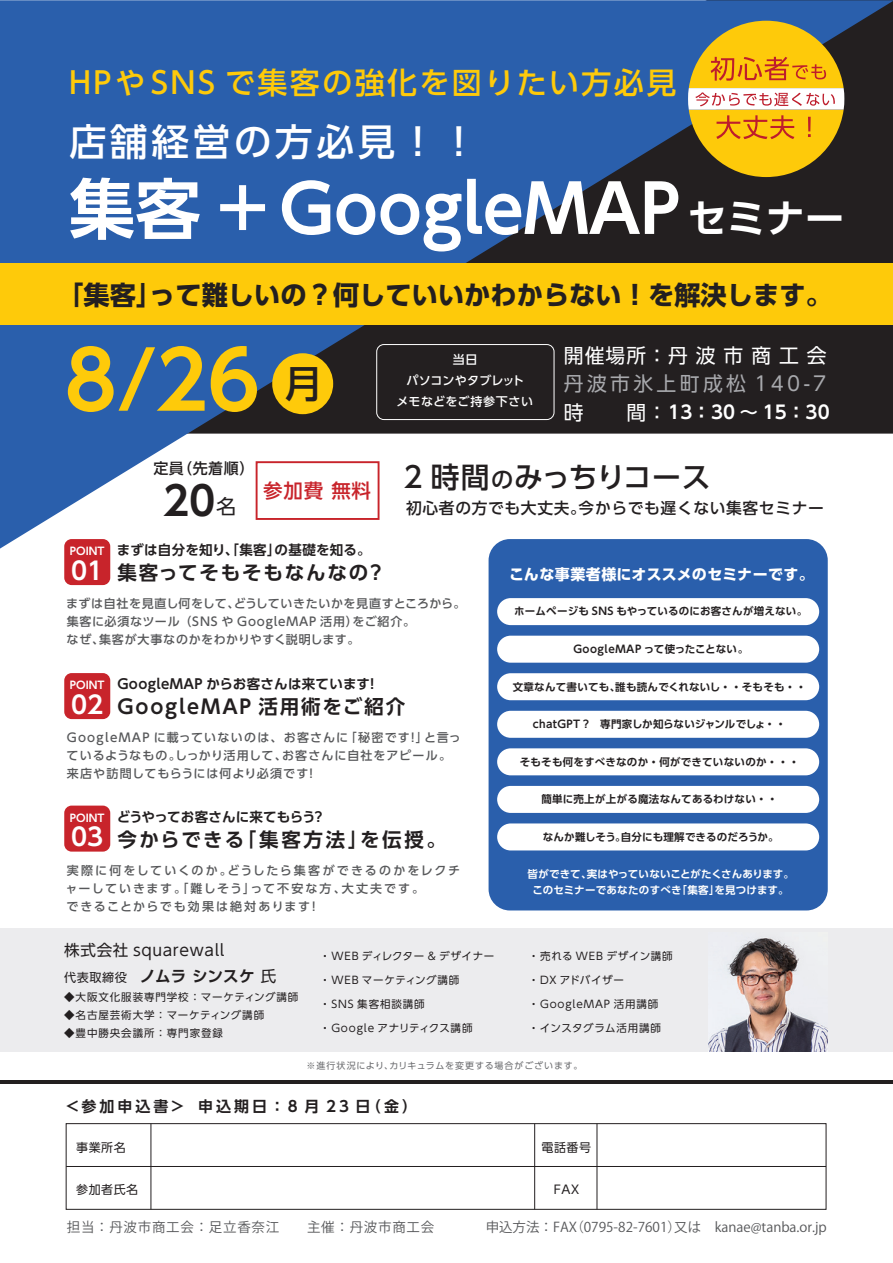
<style>
.page{position:relative;width:893px;height:1263px;background:#fff}
.page>*{position:absolute;margin:0;border:0;box-sizing:border-box;transform-origin:0 0}
.t1{font:700 79.5px "UD Shin Go Pro De";color:#feca0a}
.t2{font:700 66px "UD Shin Go Pro De";color:#fff}
.t3{font:700 39.9px "UD Shin Go Pro De";color:#231f20}
.t4{font:700 39.3px "UD Shin Go Pro De";color:#fff}
.t5{font:500 37.5px "UD Shin Go Pro";letter-spacing:.1em;color:#fff}
.t6{font:500 30px "UD Shin Go Pro";letter-spacing:.08em;color:#feca0a}
.t7{font:500 28.8px "UD Shin Go Pro";letter-spacing:-.045em;color:#231f20}
.t8{font:700 26.25px "UD Shin Go Pro";color:#231f20}
.t9{font:700 24.45px "UD Shin Go Pro De";color:#fff}
.t10{font:19.8px "UD Shin Go NT Pro";letter-spacing:.17em;color:#a8a9ad}
.t11{font:19.8px "UD Shin Go Pro";letter-spacing:.4em;color:#fff}
.t12{font:700 19.5px "UD Shin Go Pro De";letter-spacing:.1em;color:#231f20}
.t13{font:700 19.5px "UD Shin Go Pro De";letter-spacing:.125em;color:#231f20}
.t14{font:500 19.5px "UD Shin Go Pro";color:#c8242b}
.t15{font:700 18.15px "UD Shin Go Pro De";letter-spacing:.015em;color:#fff}
.t16{font:500 15.75px "UD Shin Go Pro";letter-spacing:.04em;color:#231f20}
.t17{font:15.6px "UD Shin Go Pro";letter-spacing:.04em;color:#231f20}
.t18{font:700 15.6px "UD Shin Go Pro De";letter-spacing:.005em;color:#231f20}
.t19{font:700 15px "UD Shin Go Pro De";letter-spacing:.2em;color:#231f20}
.t20{font:700 15px "UD Shin Go Pro";letter-spacing:.025em;color:#fff}
.t21{font:500 15px "UD Shin Go Pro";color:#231f20}
.t22{font:700 13.5px "UD Shin Go Pro De";letter-spacing:.015em;color:#231f20}
.t23{font:13.5px "Koz Go Pr 6 N";color:#57585a}
.t24{font:13.5px "Koz Go Pr 6 N";letter-spacing:.055em;color:#57585a}
.t25{font:500 12px/18px "UD Shin Go Pro";letter-spacing:.05em;color:#57585a}
.t26{font:500 12px/18px "UD Shin Go Pro";letter-spacing:.08em;color:#57585a}
.t27{font:500 12px/18px "UD Shin Go Pro";letter-spacing:.16em;color:#57585a}
.t28{font:500 12px/21px "UD Shin Go Pro";letter-spacing:.02em;color:#fff;text-align:center}
.t29{font:12px "UD Shin Go Pro";letter-spacing:.04em;color:#231f20}
.t30{font:700 10.5px "UD Shin Go Pro De";letter-spacing:.025em;color:#231f20}
.t31{font:10.5px "UD Shin Go Pro";letter-spacing:.085em;color:#231f20}
.t32{font:700 10.5px/15px "UD Shin Go Pro De";color:#fff;text-align:center}
.t33{font:10.5px "UD Shin Go Pro";letter-spacing:.06em;color:#231f20}
.t34{font:700 10.5px "UD Shin Go Pro De";letter-spacing:.05em;color:#231f20}
.t35{font:10.5px "UD Shin Go Pro";letter-spacing:.065em;color:#231f20}
.t36{font:10.5px "UD Shin Go Pro";letter-spacing:.055em;color:#231f20}
.t37{font:9px "UD Shin Go Pro";letter-spacing:.085em;color:#6c6d70}
.s1{font-family:"UD Shin Go Pro";font-weight:400;font-size:20.1px}
.s2{font-family:"UD Shin Go Pro";font-weight:400;font-size:19.8px}
.s3{font-size:22.2px}
.s4{font-family:"UD Shin Go Pro";font-weight:400;font-size:12.15px}
.s5{font-family:"UD Shin Go Pro";font-weight:400}
</style>
<div class="page">
<div style="left:0;top:928px;width:893px;height:123px;background:#ececee"></div>
<svg style="left:0;top:0;width:893px;height:549px;fill:#2a5fac"></svg>
<div style="left:66px;top:1123px;width:760px;height:86px;border:1px solid #231f20"></div>
<hr style="left:0;top:1080px;width:893px;height:4px;background:#231f20">
<img style="left:708px;top:938px;width:120px;height:113px">
<div style="left:272px;top:353px;width:61px;height:61px;background:#feca0a;border-radius:50%"></div>
<div style="left:256px;top:461px;width:124px;height:59px;border:2px solid #c8242b"></div>
<svg style="left:688px;top:21px;width:156px;height:156px"></svg>
<div style="left:64px;top:539px;width:46px;height:46px;background:#c8242b;border-radius:7px"></div>
<div style="left:64px;top:673px;width:46px;height:46px;background:#c8242b;border-radius:7px"></div>
<div style="left:64px;top:806px;width:46px;height:46px;background:#c8242b;border-radius:7px"></div>
<div style="left:489px;top:539px;width:339px;height:371px;background:#2a5fac;border-radius:21px"></div>
<div style="left:497px;top:598px;width:322px;height:27px;background:#fff;border-radius:14px"></div>
<div style="left:497px;top:636px;width:322px;height:27px;background:#fff;border-radius:14px"></div>
<div style="left:497px;top:673px;width:322px;height:27px;background:#fff;border-radius:14px"></div>
<div style="left:497px;top:711px;width:322px;height:27px;background:#fff;border-radius:14px"></div>
<div style="left:497px;top:748px;width:322px;height:27px;background:#fff;border-radius:14px"></div>
<div style="left:497px;top:786px;width:322px;height:27px;background:#fff;border-radius:14px"></div>
<div style="left:497px;top:823px;width:322px;height:27px;background:#fff;border-radius:14px"></div>
<div style="left:0;top:263px;width:893px;height:62px;background:#feca0a"></div>
<hr style="left:66px;top:1166px;width:760px;height:1px;background:#231f20">
<hr style="left:534px;top:1123px;width:1px;height:86px;background:#231f20">
<hr style="left:151px;top:1123px;width:1px;height:43px;background:#231f20">
<hr style="left:151px;top:1167px;width:1px;height:42px;background:#231f20">
<hr style="left:597px;top:1123px;width:1px;height:86px;background:#231f20">
<div style="left:376px;top:344px;width:178px;height:76px;border:1px solid #fff;border-radius:7px"></div>
<h3 class="t6" style="left:69px;top:58px;width:609px">HPやSNS で集客の強化を図りたい方必見</h3>
<h3 class="t5" style="left:69px;top:111px;width:410px">店舗経営の方必見！！</h3>
<h2 class="t2" style="left:69px;top:155px;width:613px">集客 + GoogleMAP</h2>
<h3 class="t4" style="left:687px;top:186px;width:158px">セミナー</h3>
<h3 class="t8" style="left:57px;top:274px;width:776px">「集客」って難しいの？何していいかわからない！を解決します。</h3>
<h1 class="t1" style="left:64px;top:316px;width:260px">8/26 <sup>月</sup></h1>
<p class="t32" style="left:70px;top:543px;width:36px">POINT</p>
<h3 class="t21" style="left:153px;top:456px;width:103px">定員（先着順）</h3>
<h3 class="t3" style="left:163px;top:469px;width:75px">20<span class="s1">名</span></h3>
<h3 class="t14" style="left:263px;top:475px;width:109px">参加費 無料</h3>
<p class="t22" style="left:117px;top:539px;width:255px">まずは自分を知り、「集客」の基礎を知る。</p>
<p class="t28" style="left:396px;top:349px;width:138px">当日<br>パソコンやタブレット<br>メモなどをご持参下さい</p>
<h3 class="t11" style="left:564px;top:339px;width:264px">開催場所：丹波市商工会</h3>
<h3 class="t10" style="left:564px;top:368px;width:264px">丹波市氷上町成松 140-7</h3>
<h3 class="t15" style="left:564px;top:398px;width:267px"><span class="s2">時　　間：</span>13：30 ～ 15：30</h3>
<h3 class="t7" style="left:403px;top:454px;width:309px">2 時間<span class="s3">の</span>みっちりコース</h3>
<h3 class="t16" style="left:406px;top:495px;width:419px">初心者の方でも大丈夫。今からでも遅くない集客セミナー</h3>
<h3 class="t9" style="left:71px;top:550px;width:34px">01</h3>
<h3 class="t12" style="left:117px;top:557px;width:270px">集客ってそもそもなんなの？</h3>
<p class="t25" style="left:66px;top:594px;width:401px">まずは自社を見直し何をして、どうしていきたいかを見直すところから。集客に必須なツール （SNS や GoogleMAP 活用）をご紹介。<br>なぜ、集客が大事なのかをわかりやすく説明します。</p>
<p class="t32" style="left:70px;top:677px;width:36px">POINT</p>
<h3 class="t9" style="left:71px;top:684px;width:34px">02</h3>
<p class="t22" style="left:117px;top:673px;width:263px">GoogleMAP からお客さんは来ています！</p>
<h3 class="t12" style="left:117px;top:691px;width:289px">GoogleMAP 活用術をご紹介</h3>
<p class="t26" style="left:67px;top:728px;width:396px">GoogleMAP に載っていないのは、お客さんに「秘密です！」と言っているようなもの。しっかり活用して、お客さんに自社をアピール。来店や訪問してもらうには何より必須です！</p>
<p class="t32" style="left:70px;top:810px;width:36px">POINT</p>
<h3 class="t9" style="left:71px;top:817px;width:34px">03</h3>
<p class="t22" style="left:117px;top:805px;width:210px">どうやってお客さんに来てもらう？</p>
<h3 class="t13" style="left:117px;top:824px;width:330px">今からできる「集客方法」を伝授。</h3>
<p class="t27" style="left:66px;top:860px;width:396px">実際に何をしていくのか。どうしたら集客ができるのかをレクチャーしていきます。「難しそう」って不安な方、大丈夫です。<br>できることからでも効果は絶対あります！</p>
<h3 class="t17" style="left:64px;top:938px;width:161px">株式会社 squarewall</h3>
<h3 class="t18" style="left:64px;top:963px;width:214px"><span class="s4">代表取締役</span> ノムラ シンスケ <span class="s5">氏</span></h3>
<p class="t31" style="left:64px;top:988px;width:236px">◆大阪文化服装専門学校：マーケティング講師</p>
<p class="t31" style="left:64px;top:1006px;width:201px">◆名古屋芸術大学：マーケティング講師</p>
<p class="t31" style="left:64px;top:1024px;width:160px">◆豊中勝央会議所：専門家登録</p>
<p class="t33" style="left:320px;top:948px;width:176px">・WEB ディレクター &amp; デザイナー</p>
<p class="t31" style="left:320px;top:972px;width:141px">・WEB マーケティング講師</p>
<p class="t31" style="left:320px;top:996px;width:106px">・SNS 集客相談講師</p>
<p class="t35" style="left:320px;top:1020px;width:154px">・Google アナリティクス講師</p>
<h3 class="t20" style="left:509px;top:562px;width:306px">こんな事業者様にオススメのセミナーです。</h3>
<p class="t30" style="left:514px;top:603px;width:295px">ホームページも SNS もやっているのにお客さんが増えない。</p>
<p class="t34" style="left:573px;top:640px;width:176px">GoogleMAP って使ったことない。</p>
<p class="t30" style="left:513px;top:678px;width:295px">文章なんて書いても、誰も読んでくれないし・・そもそも・・</p>
<p class="t30" style="left:533px;top:716px;width:255px">chatGPT？　専門家しか知らないジャンルでしょ・・</p>
<p class="t30" style="left:520px;top:753px;width:281px">そもそも何をすべきなのか・何ができていないのか・・・</p>
<p class="t30" style="left:541px;top:791px;width:238px">簡単に売上が上がる魔法なんてあるわけない・・</p>
<p class="t30" style="left:543px;top:828px;width:238px">なんか難しそう。自分にも理解できるのだろうか。</p>
<p class="t32" style="left:528px;top:867px;width:268px">皆ができて、実はやっていないことがたくさんあります。このセミナーであなたのすべき「集客」を見つけます。</p>
<p class="t31" style="left:529px;top:948px;width:145px">・売れる WEB デザイン講師</p>
<p class="t33" style="left:529px;top:972px;width:97px">・DX アドバイザー</p>
<p class="t31" style="left:529px;top:996px;width:131px">・GoogleMAP 活用講師</p>
<p class="t36" style="left:529px;top:1020px;width:134px">・インスタグラム活用講師</p>
<p class="t37" style="left:306px;top:1058px;width:278px">※進行状況により、カリキュラムを変更する場合がございます。</p>
<h3 class="t19" style="left:65px;top:1094px;width:354px">＜参加申込書＞ 申込期日：8 月 23 日（金）</h3>
<p class="t29" style="left:76px;top:1137px;width:51px">事業所名</p>
<p class="t29" style="left:542px;top:1137px;width:51px">電話番号</p>
<p class="t29" style="left:76px;top:1179px;width:63px">参加者氏名</p>
<p class="t29" style="left:554px;top:1179px;width:27px">FAX</p>
<p class="t24" style="left:67px;top:1219px;width:214px">担当：丹波市商工会：足立香奈江</p>
<p class="t24" style="left:307px;top:1219px;width:129px">主催：丹波市商工会</p>
<p class="t23" style="left:486px;top:1219px;width:343px">申込方法：FAX（0795-82-7601）又は　kanae@tanba.or.jp</p>
</div>
